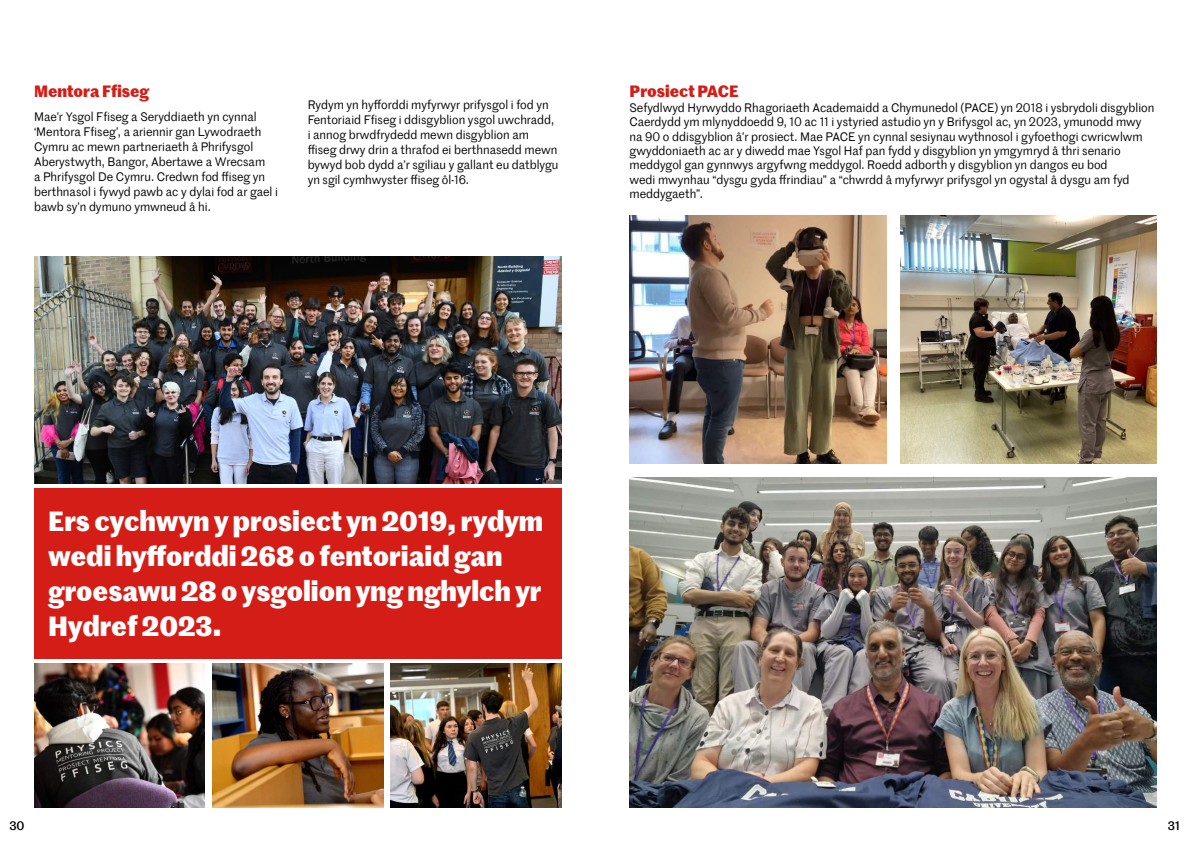
<style>
.page{position:relative;width:1191px;height:842px;background:#fff}
.page>*{position:absolute;margin:0;border:0;box-sizing:border-box;transform-origin:0 0}
.t1{font:700 27px/35px "Marr Sans TT";color:#fff}
.t2{font:700 16px "Marr Sans TT";color:#d51d17}
.t3{font:12px/15px "Marr Sans TT";color:#000}
.t4{font:500 12px "Marr Sans";color:#000}
</style>
<div class="page">
<img style="left:34px;top:257px;width:527px;height:226px">
<img style="left:34px;top:663px;width:171px;height:145px">
<img style="left:212px;top:663px;width:171px;height:145px">
<img style="left:390px;top:663px;width:171px;height:145px">
<div style="left:34px;top:488px;width:527px;height:170px;background:#d51d17"></div>
<img style="left:629px;top:478px;width:528px;height:330px">
<img style="left:629px;top:215px;width:257px;height:248px">
<img style="left:900px;top:215px;width:257px;height:248px">
<h2 class="t2" style="left:34px;top:79px;width:117px">Mentora Ffiseg</h2>
<p class="t3" style="left:34px;top:109px;width:245px">Mae’r Ysgol Ffiseg a Seryddiaeth yn cynnal ‘Mentora Ffiseg’, a ariennir gan Lywodraeth Cymru ac mewn partneriaeth â Phrifysgol Aberystwyth, Bangor, Abertawe a Wrecsam<br>a Phrifysgol De Cymru. Credwn fod ffiseg yn berthnasol i fywyd pawb ac y dylai fod ar gael i bawb sy’n dymuno ymwneud â hi.</p>
<p class="t3" style="left:308px;top:97px;width:252px">Rydym yn hyfforddi myfyrwyr prifysgol i fod yn Fentoriaid Ffiseg i ddisgyblion ysgol uwchradd, i annog brwdfrydedd mewn disgyblion am ffiseg drwy drin a thrafod ei berthnasedd mewn bywyd bob dydd a’r sgiliau y gallant eu datblygu yn sgil cymhwyster ffiseg ôl-16.</p>
<h2 class="t2" style="left:629px;top:79px;width:111px">Prosiect PACE</h2>
<p class="t3" style="left:629px;top:100px;width:526px;line-height:14.4px">Sefydlwyd Hyrwyddo Rhagoriaeth Academaidd a Chymunedol (PACE) yn 2018 i ysbrydoli disgyblion Caerdydd ym mlynyddoedd 9, 10 ac 11 i ystyried astudio yn y Brifysgol ac, yn 2023, ymunodd mwy na 90 o ddisgyblion â’r prosiect. Mae PACE yn cynnal sesiynau wythnosol i gyfoethogi cwricwlwm gwyddoniaeth ac ar y diwedd mae Ysgol Haf pan fydd y disgyblion yn ymgymryd â thri senario meddygol gan gynnwys argyfwng meddygol. Roedd adborth y disgyblion yn dangos eu bod<br>wedi mwynhau “dysgu gyda ffrindiau” a “chwrdd â myfyrwyr prifysgol yn ogystal â dysgu am fyd meddygaeth”.</p>
<h1 class="t1" style="left:48px;top:502px;width:496px">Ers cychwyn y prosiect yn 2019, rydym wedi hyfforddi 268 o fentoriaid gan groesawu 28 o ysgolion yng nghylch yr<br>Hydref 2023.</h1>
<p class="t4" style="left:9px;top:816px;width:17px">30</p>
<p class="t4" style="left:1168px;top:816px;width:14px">31</p>
</div>
